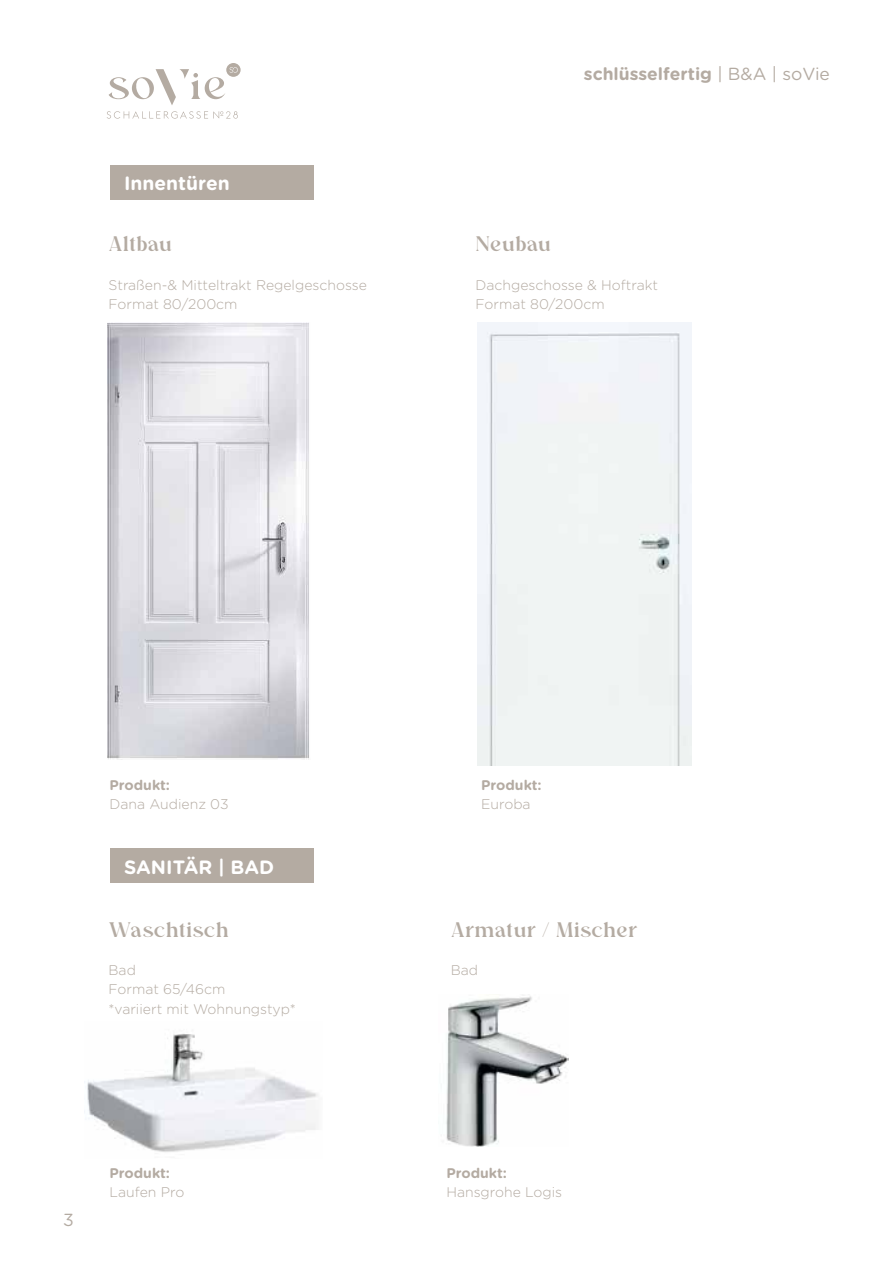
<style>
.page{position:relative;width:893px;height:1275px;background:#fff}
.page>*{position:absolute;margin:0;border:0;box-sizing:border-box;transform-origin:0 0}
.t1{font:500 21px "Regis";color:#b4aba2}
.t2{font:700 19.25px "Gotham Rounded";color:#fff}
.t3{font:700 17.5px "Gotham Rounded";color:#b4aba2}
.t4{font:17.5px "Gotham Rounded";color:#b4aba2}
.t5{font:300 14px/19.2px "Gotham Rounded";color:#b4aba2}
.t6{font:700 14px "Gotham Rounded";color:#b4aba2}
.s1{font-weight:400}
</style>
<div class="page">
<div style="left:109px;top:165px;width:205px;height:35px;background:#b4aba2"></div>
<div style="left:109px;top:849px;width:205px;height:34px;background:#b4aba2"></div>
<img style="left:108px;top:322px;width:201px;height:438px">
<div style="left:477px;top:322px;width:214px;height:444px;background:#f0f4f3"></div>
<img style="left:84px;top:1034px;width:234px;height:118px">
<img style="left:446px;top:995px;width:122px;height:151px">
<svg style="left:109px;top:63px;width:132px;height:42px"></svg>
<svg style="left:107px;top:111px;width:131px;height:8px"></svg>
<h2 class="t2" style="left:124px;top:169px;width:107px">Innentüren</h2>
<h1 class="t1" style="left:109px;top:232px;width:65px">Altbau</h1>
<p class="t5" style="left:109px;top:274px;width:260px">Straßen-&amp; Mitteltrakt Regelgeschosse<br>Format 80/200cm</p>
<p class="t3" style="left:584px;top:61px;width:248px">schlüsselfertig <span class="s1">| B&amp;A | soVie</span></p>
<h1 class="t1" style="left:476px;top:232px;width:77px">Neubau</h1>
<p class="t5" style="left:476px;top:274px;width:184px">Dachgeschosse &amp; Hoftrakt<br>Format 80/200cm</p>
<p class="t6" style="left:110px;top:775px;width:62px">Produkt:</p>
<p class="t5" style="left:110px;top:794px;width:121px">Dana Audienz 03</p>
<h2 class="t2" style="left:124px;top:853px;width:152px">SANITÄR | BAD</h2>
<h1 class="t1" style="left:109px;top:918px;width:122px">Waschtisch</h1>
<p class="t5" style="left:109px;top:960px;width:189px">Bad<br>Format 65/46cm<br>*variiert mit Wohnungstyp*</p>
<p class="t4" style="left:63px;top:1208px;width:12px">3</p>
<p class="t6" style="left:110px;top:1163px;width:62px">Produkt:</p>
<p class="t5" style="left:110px;top:1182px;width:76px">Laufen Pro</p>
<p class="t6" style="left:481px;top:775px;width:62px">Produkt:</p>
<p class="t5" style="left:481px;top:794px;width:51px">Euroba</p>
<h1 class="t1" style="left:451px;top:918px;width:188px">Armatur / Mischer</h1>
<p class="t5" style="left:451px;top:960px;width:29px">Bad</p>
<p class="t6" style="left:446px;top:1163px;width:62px">Produkt:</p>
<p class="t5" style="left:446px;top:1182px;width:117px">Hansgrohe Logis</p>
</div>
